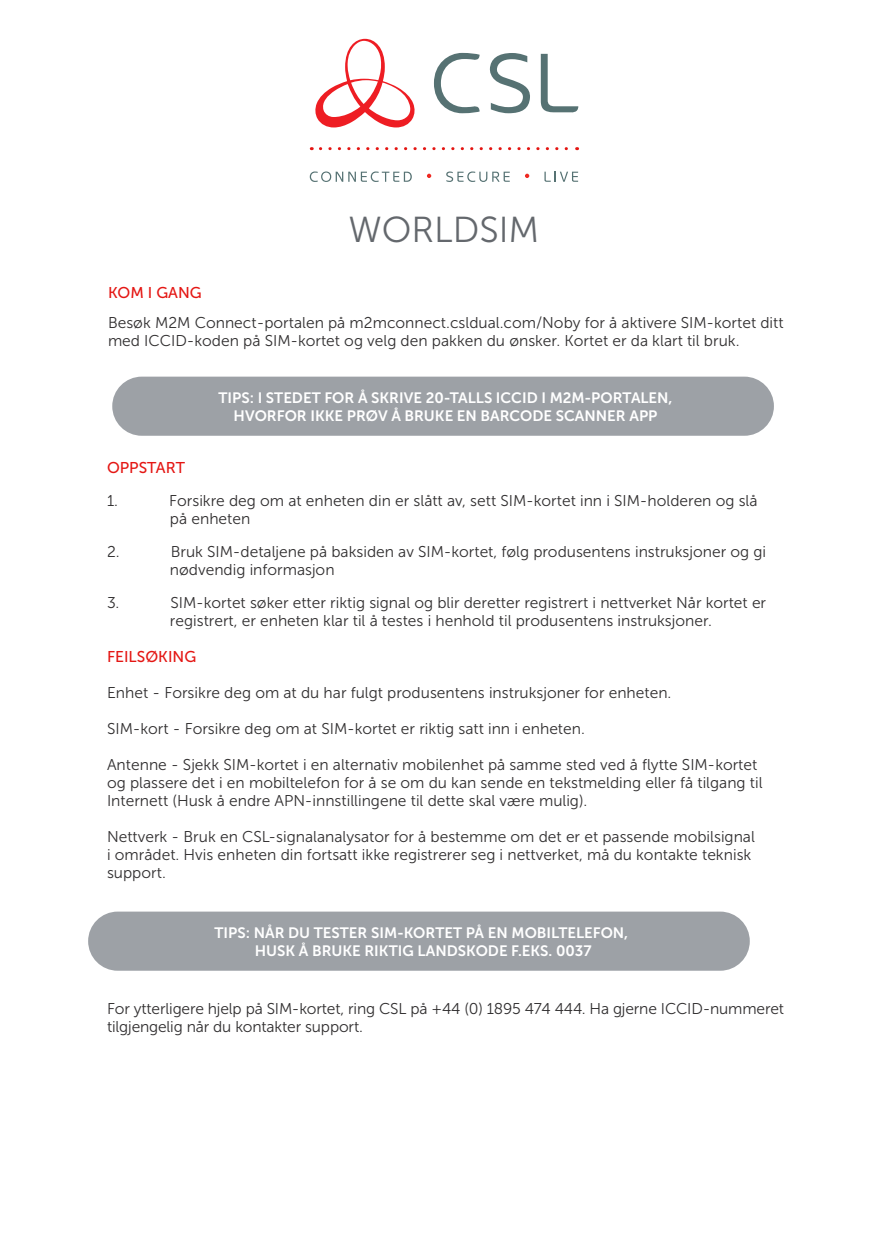
<style>
.page{position:relative;width:893px;height:1259px;background:#fff}
.page>*{position:absolute;margin:0;border:0;box-sizing:border-box;transform-origin:0 0}
.t1{font:36px "Museo Sans 300";color:#64686d}
.t2{font:15.6px/18px "Museo Sans 300";color:#312f30}
.t3{font:15.6px "Museo Sans 500";color:#e41613}
.t4{font:15px "Museo Sans 700";color:#fff}
</style>
<div class="page">
<svg style="left:434px;top:53px;width:46px;height:60px"></svg>
<svg style="left:489px;top:53px;width:41px;height:60px"></svg>
<svg style="left:541px;top:54px;width:37px;height:59px"></svg>
<svg style="left:315px;top:39px;width:100px;height:88px"></svg>
<svg style="left:320px;top:147px;width:258px;height:3px"></svg>
<div style="left:114px;top:378px;width:658px;height:56px;background:#9da1a6;border-radius:28px"></div>
<div style="left:112px;top:377px;width:662px;height:59px;border:3px solid #9da1a6;border-radius:28px"></div>
<svg style="left:310px;top:171px;width:102px;height:11px"></svg>
<svg style="left:446px;top:171px;width:64px;height:11px"></svg>
<svg style="left:544px;top:172px;width:34px;height:10px"></svg>
<svg style="left:427px;top:174px;width:4px;height:4px"></svg>
<svg style="left:525px;top:174px;width:4px;height:4px"></svg>
<div style="left:90px;top:913px;width:658px;height:56px;background:#9da1a6;border-radius:28px"></div>
<div style="left:88px;top:911px;width:662px;height:59px;border:3px solid #9da1a6;border-radius:28px"></div>
<p class="t1" style="left:349px;top:210px;width:192px">WORLDSIM</p>
<p class="t3" style="left:108px;top:284px;width:95px">KOM I GANG</p>
<p class="t2" style="left:108px;top:313px;width:677px">Besøk M2M Connect-portalen på m2mconnect.csldual.com/Noby for å aktivere SIM-kortet ditt med ICCID-koden på SIM-kortet og velg den pakken du ønsker. Kortet er da klart til bruk.</p>
<p class="t4" style="left:219px;top:389px;width:455px">TIPS: I STEDET FOR Å SKRIVE 20-TALLS ICCID I M2M-PORTALEN,</p>
<p class="t4" style="left:234px;top:407px;width:425px">HVORFOR IKKE PRØV Å BRUKE EN BARCODE SCANNER APP</p>
<p class="t3" style="left:107px;top:458px;width:79px">OPPSTART</p>
<p class="t2" style="left:107px;top:491px;width:13px">1.</p>
<p class="t2" style="left:169px;top:491px;width:590px">Forsikre deg om at enheten din er slått av, sett SIM-kortet inn i SIM-holderen og slå</p>
<p class="t2" style="left:170px;top:509px;width:82px">på enheten</p>
<p class="t2" style="left:107px;top:542px;width:14px">2.</p>
<p class="t2" style="left:171px;top:542px;width:597px">Bruk SIM-detaljene på baksiden av SIM-kortet, følg produsentens instruksjoner og gi</p>
<p class="t2" style="left:170px;top:560px;width:166px">nødvendig informasjon</p>
<p class="t2" style="left:107px;top:593px;width:14px">3.</p>
<p class="t2" style="left:170px;top:593px;width:597px">SIM-kortet søker etter riktig signal og blir deretter registrert i nettverket Når kortet er</p>
<p class="t2" style="left:170px;top:611px;width:543px">registrert, er enheten klar til å testes i henhold til produsentens instruksjoner.</p>
<p class="t3" style="left:107px;top:647px;width:91px">FEILSØKING</p>
<p class="t2" style="left:107px;top:683px;width:566px">Enhet - Forsikre deg om at du har fulgt produsentens instruksjoner for enheten.</p>
<p class="t2" style="left:107px;top:719px;width:479px">SIM-kort - Forsikre deg om at SIM-kortet er riktig satt inn i enheten.</p>
<p class="t2" style="left:107px;top:755px;width:657px">Antenne - Sjekk SIM-kortet i en alternativ mobilenhet på samme sted ved å flytte SIM-kortet og plassere det i en mobiltelefon for å se om du kan sende en tekstmelding eller få tilgang til<br>Internett (Husk å endre APN-innstillingene til dette skal være mulig).</p>
<p class="t2" style="left:107px;top:827px;width:649px">Nettverk - Bruk en CSL-signalanalysator for å bestemme om det er et passende mobilsignal i området. Hvis enheten din fortsatt ikke registrerer seg i nettverket, må du kontakte teknisk support.</p>
<p class="t4" style="left:215px;top:924px;width:415px">TIPS: NÅR DU TESTER SIM-KORTET PÅ EN MOBILTELEFON,</p>
<p class="t4" style="left:255px;top:942px;width:338px">HUSK Å BRUKE RIKTIG LANDSKODE F.EKS. 0037</p>
<p class="t2" style="left:107px;top:1000px;width:678px">For ytterligere hjelp på SIM-kortet, ring CSL på +44 (0) 1895 474 444. Ha gjerne ICCID-nummeret tilgjengelig når du kontakter support.</p>
</div>
